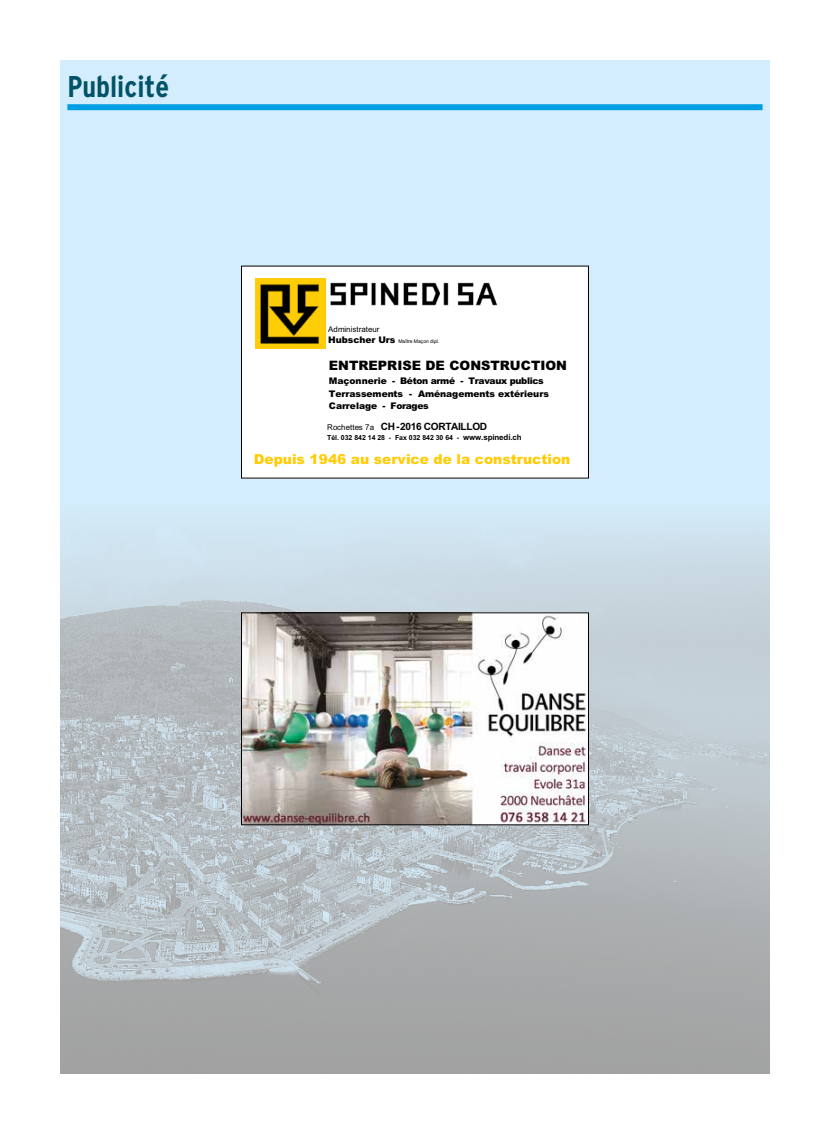
<style>
.page{position:relative;width:830px;height:1134px;background:#fff}
.page>*{position:absolute;margin:0;border:0;box-sizing:border-box;transform-origin:0 0}
.t1{font:700 condensed 30px "Interstate";color:#025268}
.t2{font:900 13.75px "Arial";color:#ffcc07}
.t3{font:900 13px "Arial";color:#000}
.t4{font:700 10.12px "Arial";letter-spacing:-.03em;color:#000}
.t5{font:900 9.12px/12.8px "Arial";letter-spacing:-.005em;color:#000}
.t6{font:7.88px "Arial";letter-spacing:-.005em;color:#000}
.t7{font:700 7px "Arial";letter-spacing:-.005em;color:#000}
.t8{font:5px "Arial";letter-spacing:.005em;color:#000}
.s1{font-weight:900;font-size:9.12px}
.s2{font-weight:400;font-size:7.88px}
.s3{font-size:7.88px}
</style>
<div class="page">
<div style="left:60px;top:60px;width:709px;height:1014px;background:#d4edfc"></div>
<img style="left:60px;top:528px;width:709px;height:546px">
<div style="left:67px;top:104px;width:695px;height:6px;background:#009fe3"></div>
<div style="left:241px;top:266px;width:347px;height:212px;background:#fff"></div>
<div style="left:255px;top:278px;width:70px;height:71px;background:#ffcc07"></div>
<img style="left:325px;top:278px;width:173px;height:66px">
<img style="left:261px;top:284px;width:58px;height:60px">
<img style="left:243px;top:614px;width:343px;height:209px">
<div style="left:241px;top:612px;width:347px;height:213px;border:1px solid #000"></div>
<h1 class="t1" style="left:67px;top:70px;width:103px">Publicité</h1>
<p class="t6" style="left:328px;top:324px;width:53px">Administrateur</p>
<p class="t8" style="left:328px;top:338px;width:112px"><span class="s1">Hubscher Urs</span> Maître Maçon dipl.</p>
<h3 class="t3" style="left:329px;top:356px;width:239px">ENTREPRISE DE CONSTRUCTION</h3>
<p class="t5" style="left:329px;top:374px;width:221px">Maçonnerie - Béton armé - Travaux publics<br>Terrassements - Aménagements extérieurs<br>Carrelage - Forages</p>
<p class="t4" style="left:327px;top:420px;width:161px"><span class="s2">Rochettes 7a</span> CH-2016 CORTAILLOD</p>
<p class="t7" style="left:327px;top:433px;width:196px">Tél. 032 842 14 28 - Fax 032 842 30 64 - <span class="s3">www.spinedi.ch</span></p>
<h2 class="t2" style="left:254px;top:449px;width:318px">Depuis 1946 au service de la construction</h2>
</div>
